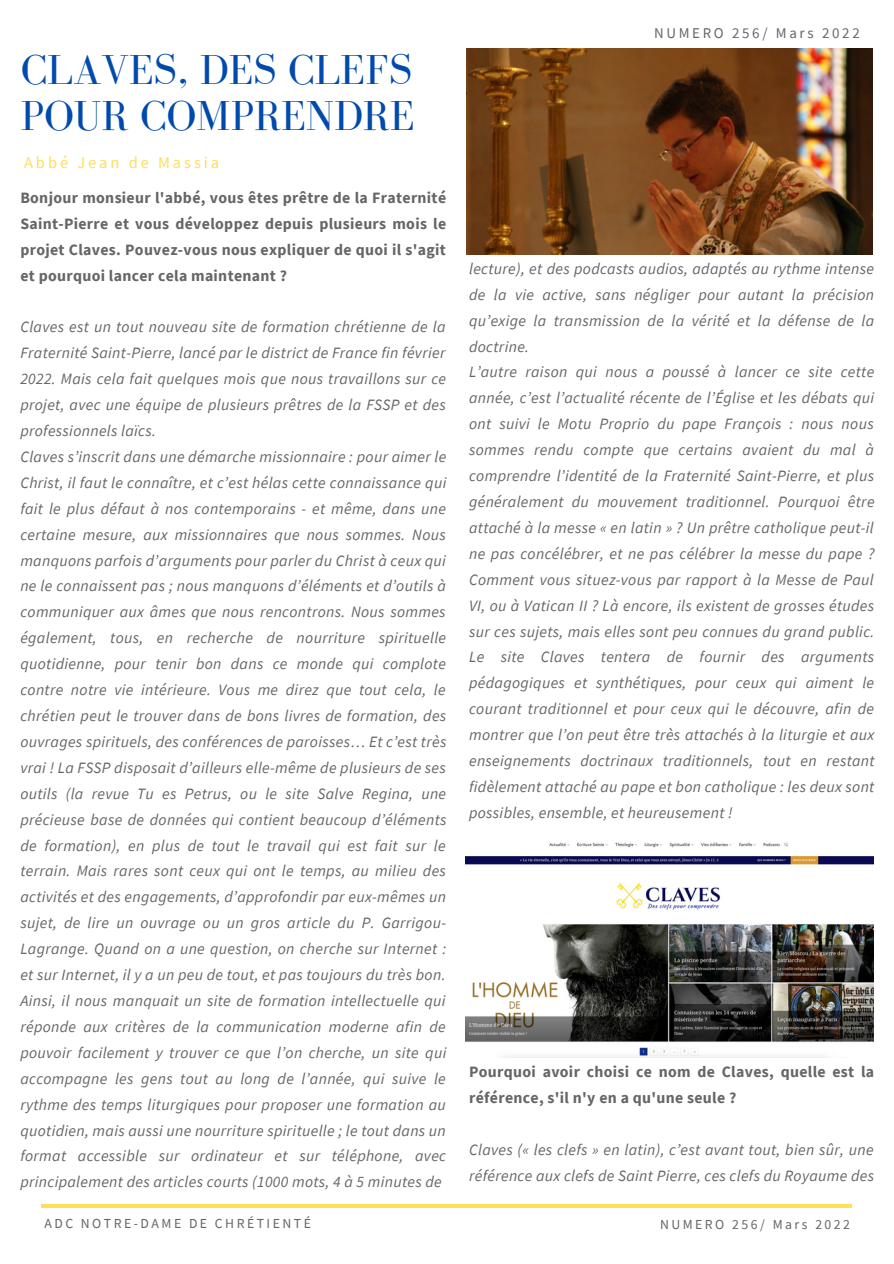
<style>
.page{position:relative;width:894px;height:1264px;background:#fff}
.page>*{position:absolute;margin:0;border:0;box-sizing:border-box;transform-origin:0 0}
.t1{font:43.05px/46.7px "Bodoni FLF";color:#004aad}
.t2{font:16.35px "Source Sans Pro";letter-spacing:.18em;color:#ffde59}
.t3{font:italic 15.75px/26px "Source Sans Pro";letter-spacing:.02em;color:#666;text-align:justify}
.t4{font:700 15.75px/26px "Source Sans Pro";letter-spacing:.02em;color:#666;text-align:justify}
.t5{font:14.85px "Source Sans Pro";letter-spacing:.18em;color:#666}
.t6{font:13.8px "Source Sans Pro";letter-spacing:.18em;color:#666}
</style>
<div class="page">
<hr style="left:42px;top:1204px;width:809px;height:3px;background:#ffde59">
<img style="left:465px;top:842px;width:408px;height:214px">
<img style="left:467px;top:48px;width:405px;height:206px">
<p class="t1" style="left:21px;top:46px;width:395px">CLAVES, DES CLEFS<br>POUR COMPRENDRE</p>
<p class="t2" style="left:24px;top:152px;width:196px">Abbé Jean de Massia</p>
<p class="t4" style="left:20px;top:184px;width:427px">Bonjour monsieur l'abbé, vous êtes prêtre de la Fraternité Saint-Pierre et vous développez depuis plusieurs mois le projet Claves. Pouvez-vous nous expliquer de quoi il s'agit et pourquoi lancer cela maintenant ?</p>
<p class="t3" style="left:20px;top:314px;width:427px">Claves est un tout nouveau site de formation chrétienne de la Fraternité Saint-Pierre, lancé par le district de France fin février 2022. Mais cela fait quelques mois que nous travaillons sur ce projet, avec une équipe de plusieurs prêtres de la FSSP et des professionnels laïcs.</p>
<p class="t3" style="left:20px;top:443px;width:427px">Claves s’inscrit dans une démarche missionnaire : pour aimer le Christ, il faut le connaître, et c’est hélas cette connaissance qui fait le plus défaut à nos contemporains - et même, dans une certaine mesure, aux missionnaires que nous sommes. Nous manquons parfois d’arguments pour parler du Christ à ceux qui ne le connaissent pas ; nous manquons d’éléments et d’outils à communiquer aux âmes que nous rencontrons. Nous sommes également, tous, en recherche de nourriture spirituelle quotidienne, pour tenir bon dans ce monde qui complote contre notre vie intérieure. Vous me direz que tout cela, le chrétien peut le trouver dans de bons livres de formation, des ouvrages spirituels, des conférences de paroisses… Et c’est très vrai ! La FSSP disposait d’ailleurs elle-même de plusieurs de ses outils (la revue Tu es Petrus, ou le site Salve Regina, une précieuse base de données qui contient beaucoup d’éléments de formation), en plus de tout le travail qui est fait sur le terrain. Mais rares sont ceux qui ont le temps, au milieu des activités et des engagements, d’approfondir par eux-mêmes un sujet, de lire un ouvrage ou un gros article du P. Garrigou-Lagrange. Quand on a une question, on cherche sur Internet : et sur Internet, il y a un peu de tout, et pas toujours du très bon.<br>Ainsi, il nous manquait un site de formation intellectuelle qui réponde aux critères de la communication moderne afin de pouvoir facilement y trouver ce que l’on cherche, un site qui accompagne les gens tout au long de l’année, qui suive le rythme des temps liturgiques pour proposer une formation au quotidien, mais aussi une nourriture spirituelle ; le tout dans un format accessible sur ordinateur et sur téléphone, avec principalement des articles courts (1000 mots, 4 à 5 minutes de</p>
<p class="t5" style="left:654px;top:24px;width:207px">NUMERO 256/ Mars 2022</p>
<p class="t3" style="left:469px;top:255px;width:406px">lecture), et des podcasts audios, adaptés au rythme intense de la vie active, sans négliger pour autant la précision qu’exige la transmission de la vérité et la défense de la doctrine.</p>
<p class="t3" style="left:469px;top:359px;width:407px">L’autre raison qui nous a poussé à lancer ce site cette année, c’est l’actualité récente de l’Église et les débats qui ont suivi le Motu Proprio du pape François : nous nous sommes rendu compte que certains avaient du mal à comprendre l’identité de la Fraternité Saint-Pierre, et plus généralement du mouvement traditionnel. Pourquoi être attaché à la messe « en latin » ? Un prêtre catholique peut-il ne pas concélébrer, et ne pas célébrer la messe du pape ?<br>Comment vous situez-vous par rapport à la Messe de Paul VI, ou à Vatican II ? Là encore, ils existent de grosses études sur ces sujets, mais elles sont peu connues du grand public.<br>Le site Claves tentera de fournir des arguments pédagogiques et synthétiques, pour ceux qui aiment le courant traditionnel et pour ceux qui le découvre, afin de montrer que l’on peut être très attachés à la liturgie et aux enseignements doctrinaux traditionnels, tout en restant fidèlement attaché au pape et bon catholique : les deux sont possibles, ensemble, et heureusement !</p>
<p class="t4" style="left:469px;top:1058px;width:406px">Pourquoi avoir choisi ce nom de Claves, quelle est la référence, s'il n'y en a qu'une seule ?</p>
<p class="t3" style="left:469px;top:1136px;width:406px">Claves (« les clefs » en latin), c’est avant tout, bien sûr, une référence aux clefs de Saint Pierre, ces clefs du Royaume des</p>
<p class="t6" style="left:44px;top:1214px;width:268px">ADC NOTRE-DAME DE CHRÉTIENTÉ</p>
<p class="t6" style="left:659px;top:1214px;width:192px">NUMERO 256/ Mars 2022</p>
</div>
